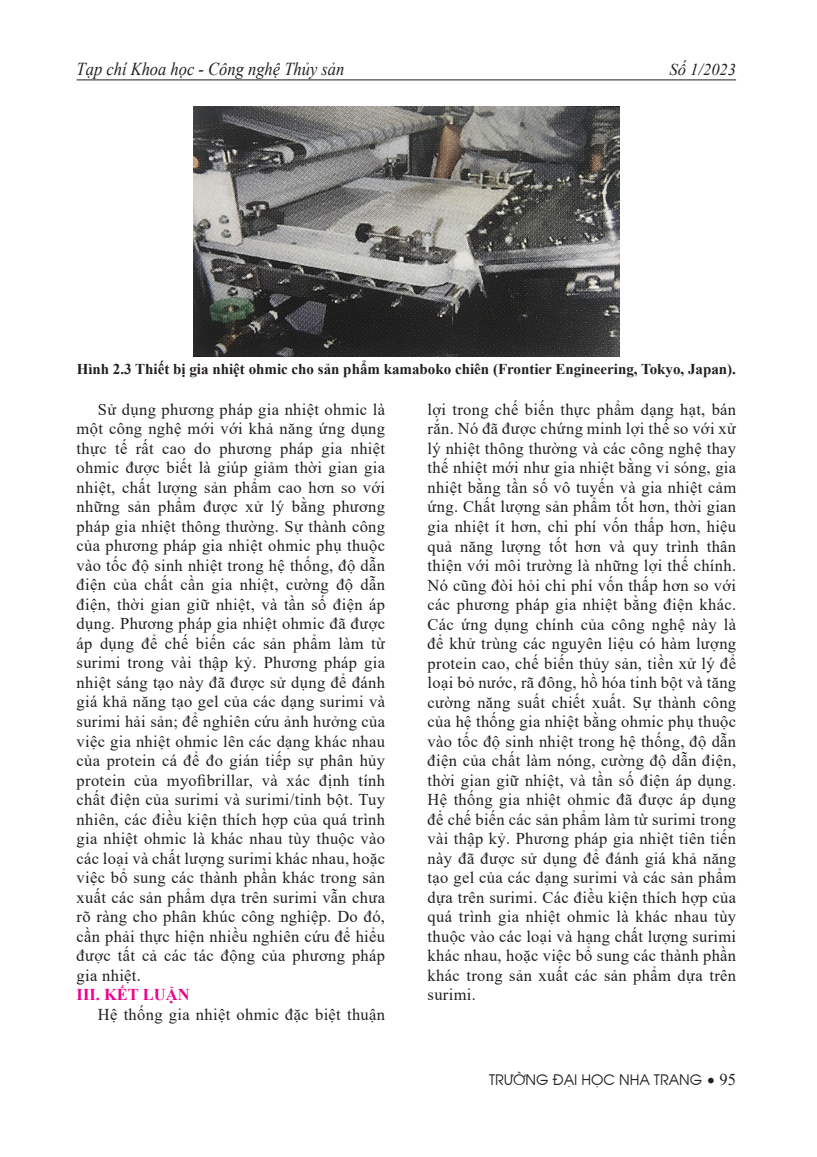
<style>
.page{position:relative;width:817px;height:1157px;background:#fff}
.page>*{position:absolute;margin:0;border:0;box-sizing:border-box;transform-origin:0 0}
.t1{font:italic 18.15px "Times New Roman";color:#231f20;scale:.91 1}
.t2{font:16.5px/19.5px "Times New Roman";letter-spacing:.02em;color:#231f20;text-align:justify}
.t3{font:700 16.5px "Times New Roman";color:#ed028c}
.t4{font:italic 16.5px "Times New Roman";color:#231f20}
.t5{font:700 15px "Times New Roman";color:#231f20}
.t6{font:14.25px "Avant Garde";color:#231f20}
.s1{font-size:15px}
.s2{font-family:"Times New Roman";font-size:16.5px}
</style>
<div class="page">
<hr style="left:77px;top:79px;width:659px;height:1px;background:#231f20">
<img style="left:193px;top:106px;width:426px;height:251px">
<p class="t1" style="left:77px;top:57px;width:296px">Tạp chí Khoa học - Công nghệ Thủy sản</p>
<p class="t4" style="left:669px;top:58px;width:68px">Số 1/2023</p>
<p class="t5" style="left:77px;top:358px;width:660px">Hình 2.3 Thiết bị gia nhiệt ohmic cho sản phẩm kamaboko chiên (Frontier Engineering, Tokyo, Japan).</p>
<p class="t2" style="left:77px;top:399px;width:310px;text-indent:21px">Sử dụng phương pháp gia nhiệt ohmic là một công nghệ mới với khả năng ứng dụng thực tế rất cao do phương pháp gia nhiệt ohmic được biết là giúp giảm thời gian gia nhiệt, chất lượng sản phẩm cao hơn so với những sản phẩm được xử lý bằng phương pháp gia nhiệt thông thường. Sự thành công của phương pháp gia nhiệt ohmic phụ thuộc vào tốc độ sinh nhiệt trong hệ thống, độ dẫn điện của chất cần gia nhiệt, cường độ dẫn điện, thời gian giữ nhiệt, và tần số điện áp dụng. Phương pháp gia nhiệt ohmic đã được áp dụng để chế biến các sản phẩm làm từ surimi trong vài thập kỷ. Phương pháp gia nhiệt sáng tạo này đã được sử dụng để đánh giá khả năng tạo gel của các dạng surimi và surimi hải sản; để nghiên cứu ảnh hưởng của việc gia nhiệt ohmic lên các dạng khác nhau của protein cá để đo gián tiếp sự phân hủy protein của myofibrillar, và xác định tính chất điện của surimi và surimi/tinh bột. Tuy nhiên, các điều kiện thích hợp của quá trình gia nhiệt ohmic là khác nhau tùy thuộc vào các loại và chất lượng surimi khác nhau, hoặc việc bổ sung các thành phần khác trong sản xuất các sản phẩm dựa trên surimi vẫn chưa rõ ràng cho phân khúc công nghiệp. Do đó, cần phải thực hiện nhiều nghiên cứu để hiểu được tất cả các tác động của phương pháp gia nhiệt.</p>
<p class="t3" style="left:77px;top:982px;width:114px">III. KẾT LUẬN</p>
<p class="t2" style="left:98px;top:1003px;width:289px">Hệ thống gia nhiệt ohmic đặc biệt thuận</p>
<p class="t2" style="left:427px;top:399px;width:310px">lợi trong chế biến thực phẩm dạng hạt, bán rắn. Nó đã được chứng minh lợi thế so với xử lý nhiệt thông thường và các công nghệ thay thế nhiệt mới như gia nhiệt bằng vi sóng, gia nhiệt bằng tần số vô tuyến và gia nhiệt cảm ứng. Chất lượng sản phẩm tốt hơn, thời gian gia nhiệt ít hơn, chi phí vốn thấp hơn, hiệu quả năng lượng tốt hơn và quy trình thân thiện với môi trường là những lợi thế chính.<br>Nó cũng đòi hỏi chi phí vốn thấp hơn so với các phương pháp gia nhiệt bằng điện khác.<br>Các ứng dụng chính của công nghệ này là để khử trùng các nguyên liệu có hàm lượng protein cao, chế biến thủy sản, tiền xử lý để loại bỏ nước, rã đông, hồ hóa tinh bột và tăng cường năng suất chiết xuất. Sự thành công của hệ thống gia nhiệt bằng ohmic phụ thuộc vào tốc độ sinh nhiệt trong hệ thống, độ dẫn điện của chất làm nóng, cường độ dẫn điện, thời gian giữ nhiệt, và tần số điện áp dụng.<br>Hệ thống gia nhiệt ohmic đã được áp dụng để chế biến các sản phẩm làm từ surimi trong vài thập kỷ. Phương pháp gia nhiệt tiên tiến này đã được sử dụng để đánh giá khả năng tạo gel của các dạng surimi và các sản phẩm dựa trên surimi. Các điều kiện thích hợp của quá trình gia nhiệt ohmic là khác nhau tùy thuộc vào các loại và hạng chất lượng surimi khác nhau, hoặc việc bổ sung các thành phần khác trong sản xuất các sản phẩm dựa trên surimi.</p>
<p class="t6" style="left:489px;top:1069px;width:248px">TRƯỜNG ĐẠI HỌC NHA TRANG <span class="s1">•</span> <span class="s2">95</span></p>
</div>
